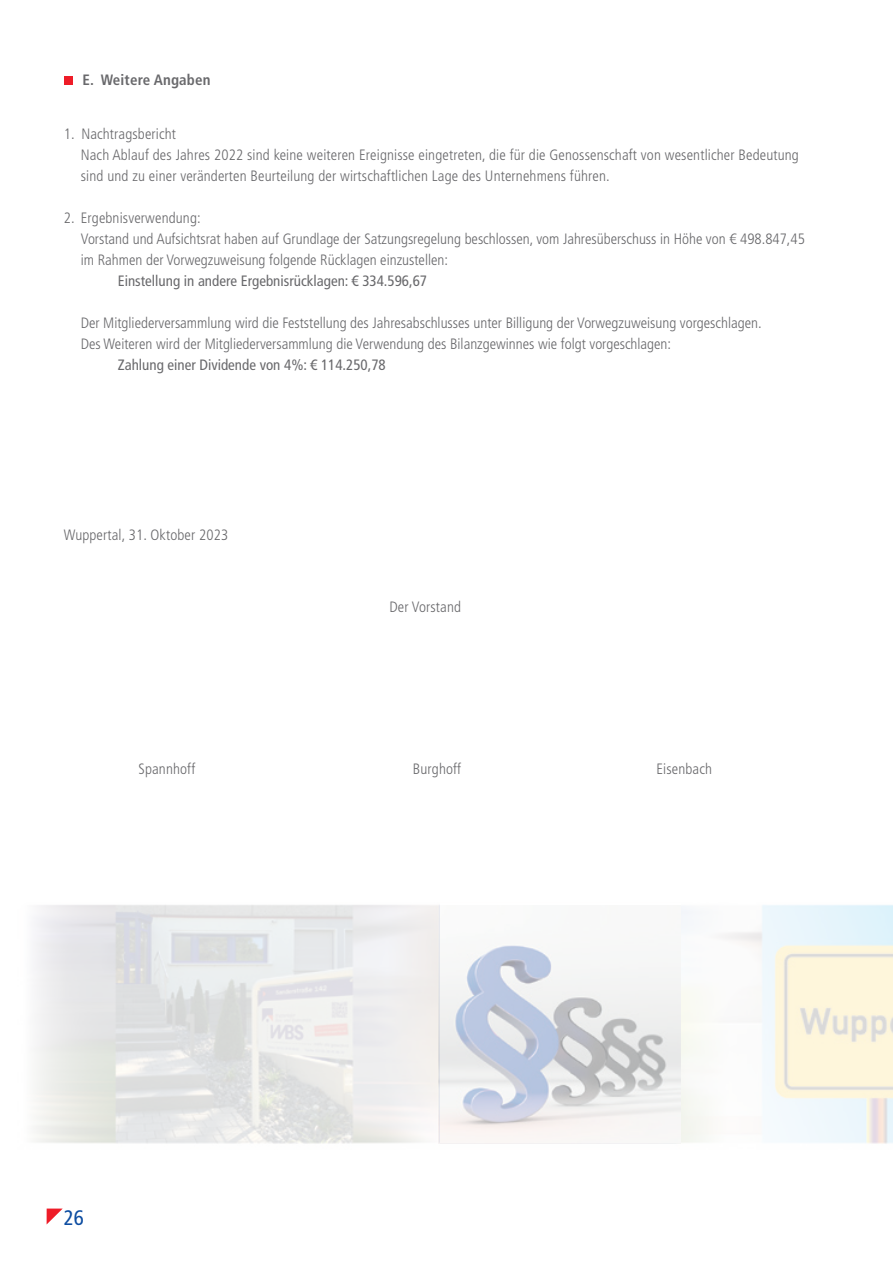
<style>
.page{position:relative;width:893px;height:1263px;background:#fff}
.page>*{position:absolute;margin:0;border:0;box-sizing:border-box;transform-origin:0 0}
.t1{font:condensed 21px "Frutiger LT Std";color:#0d4da1}
.t2{font:300 condensed 15px/21px "Frutiger LT Std";color:#69696c}
.t3{font:condensed 15px "Frutiger LT Std";color:#69696c}
.t4{font:700 condensed 15px "Frutiger LT Std";letter-spacing:.01em;color:#69696c}
</style>
<div class="page">
<svg style="left:47px;top:1208px;width:16px;height:16px"></svg>
<img style="left:34px;top:905px;width:859px;height:239px">
<img style="left:439px;top:905px;width:241px;height:239px">
<div style="left:64px;top:76px;width:8px;height:8px;background:#ee1c28"></div>
<p class="t4" style="left:83px;top:71px;width:130px">E. Weitere Angaben</p>
<p class="t2" style="left:81px;top:124px;width:720px;text-indent:-17px">1. Nachtragsbericht<br>Nach Ablauf des Jahres 2022 sind keine weiteren Ereignisse eingetreten, die für die Genossenschaft von wesentlicher Bedeutung sind und zu einer veränderten Beurteilung der wirtschaftlichen Lage des Unternehmens führen.</p>
<p class="t2" style="left:81px;top:208px;width:726px;text-indent:-17px">2. Ergebnisverwendung:<br>Vorstand und Aufsichtsrat haben auf Grundlage der Satzungsregelung beschlossen, vom Jahresüberschuss in Höhe von € 498.847,45 im Rahmen der Vorwegzuweisung folgende Rücklagen einzustellen:</p>
<p class="t3" style="left:118px;top:272px;width:311px">Einstellung in andere Ergebnisrücklagen: € 334.596,67</p>
<p class="t2" style="left:81px;top:313px;width:682px">Der Mitgliederversammlung wird die Feststellung des Jahresabschlusses unter Billigung der Vorwegzuweisung vorgeschlagen.<br>Des Weiteren wird der Mitgliederversammlung die Verwendung des Bilanzgewinnes wie folgt vorgeschlagen:</p>
<p class="t3" style="left:118px;top:356px;width:269px">Zahlung einer Dividende von 4%: € 114.250,78</p>
<p class="t2" style="left:64px;top:524px;width:166px">Wuppertal, 31. Oktober 2023</p>
<p class="t2" style="left:389px;top:596px;width:73px">Der Vorstand</p>
<p class="t2" style="left:138px;top:758px;width:58px">Spannhoff</p>
<p class="t2" style="left:413px;top:758px;width:50px">Burghoff</p>
<p class="t2" style="left:656px;top:758px;width:57px">Eisenbach</p>
<h1 class="t1" style="left:64px;top:1205px;width:22px">26</h1>
</div>
